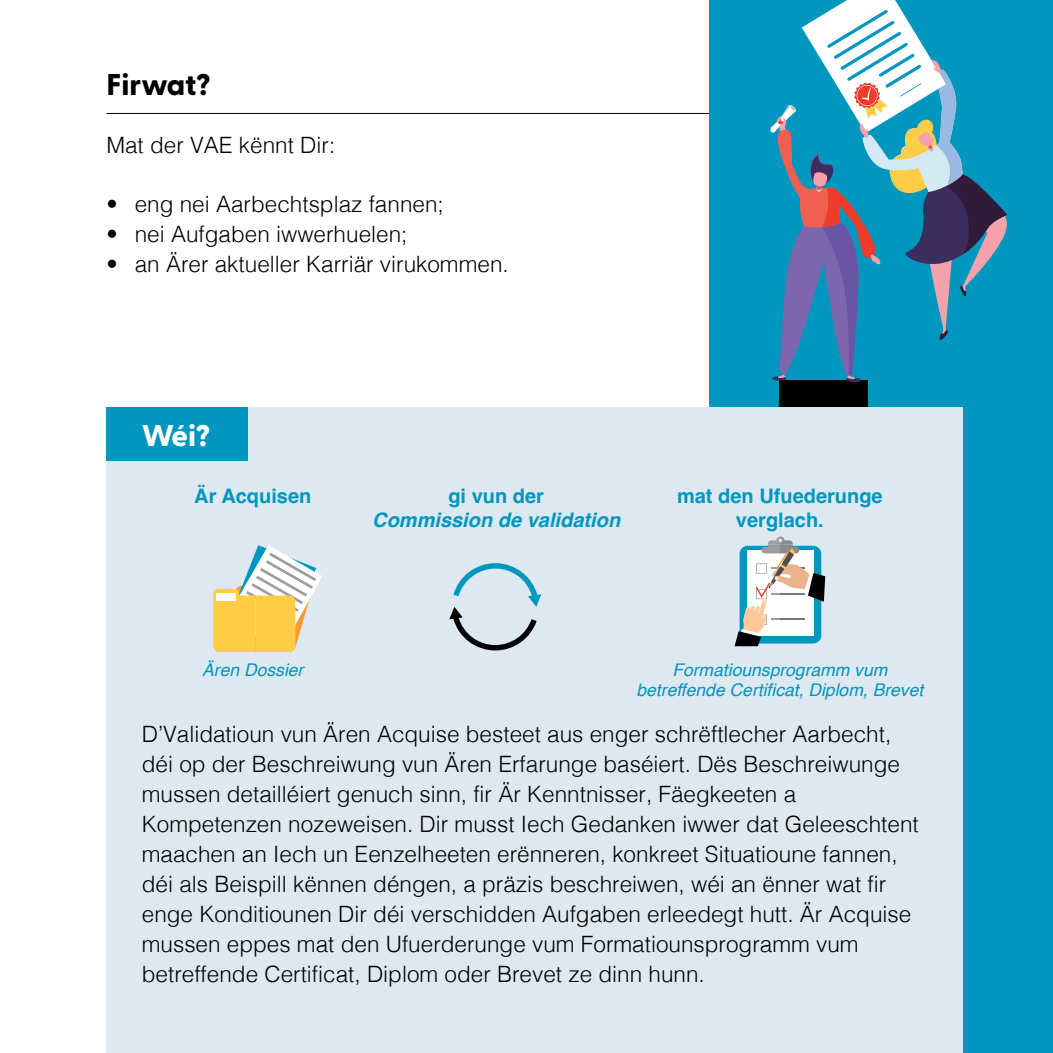
<style>
.page{position:relative;width:1053px;height:1053px;background:#fff}
.page>*{position:absolute;margin:0;border:0;box-sizing:border-box;transform-origin:0 0}
.H2_LU_schwaarz{font:800 30px "Greycliff CF";color:#000}
.H2_DE{font:800 30px "Greycliff CF";color:#fff}
.Fliestext_LU{font:300 22.5px/30px "Helvetica";color:#000}
.Nieweninfo_Lu{font:700 20px/24px "Helvetica";color:#0097be;text-align:center}
.Nieweninfo_Lu-2{font:italic 700 20px "Helvetica";color:#0097be}
.Nieweninfo_2_Lu{font:italic 17.5px/20px "Helvetica";color:#0097be;text-align:center}
</style>
<div class="page">
<hr style="left:106px;top:113px;width:608px;height:1px;background:#000">
<div style="left:709px;top:0;width:343px;height:1052px;background:#0097be"></div>
<div style="left:779px;top:380px;width:88px;height:89px;background:#000"></div>
<div style="left:106px;top:407px;width:856px;height:645px;background:#dde8f0"></div>
<svg style="left:769px;top:0;width:238px;height:383px"></svg>
<div style="left:106px;top:407px;width:142px;height:54px;background:#0097be"></div>
<svg style="left:449px;top:563px;width:92px;height:87px"></svg>
<svg style="left:213px;top:545px;width:109px;height:107px"></svg>
<div style="left:216px;top:593px;width:19px;height:8px;background:#fff"></div>
<svg style="left:734px;top:536px;width:91px;height:110px"></svg>
<h2 class="H2_LU_schwaarz" style="left:106px;top:61px;width:106px">Firwat?</h2>
<p class="Fliestext_LU" style="left:106px;top:129px;width:230px">Mat der VAE kënnt Dir:</p>
<p class="Fliestext_LU" style="left:106px;top:187px;width:339px">• eng nei Aarbechtsplaz fannen;</p>
<p class="Fliestext_LU" style="left:106px;top:217px;width:302px">• nei Aufgaben iwwerhuelen;</p>
<p class="Fliestext_LU" style="left:106px;top:247px;width:404px">• an Ärer aktueller Karriär virukommen.</p>
<h2 class="H2_DE" style="left:142px;top:413px;width:70px">Wéi?</h2>
<p class="Nieweninfo_Lu" style="left:194px;top:486px;width:119px">Är Acquisen</p>
<p class="Nieweninfo_2_Lu" style="left:202px;top:660px;width:103px">Ären Dossier</p>
<p class="Nieweninfo_Lu" style="left:448px;top:486px;width:97px">gi vun der</p>
<p class="Nieweninfo_Lu-2" style="left:372px;top:508px;width:249px">Commission de validation</p>
<p class="Nieweninfo_Lu" style="left:677px;top:486px;width:207px">mat den Ufuederunge verglach.</p>
<p class="Nieweninfo_2_Lu" style="left:636px;top:660px;width:288px">Formatiounsprogramm vum betreffende Certificat, Diplom, Brevet</p>
<p class="Fliestext_LU" style="left:142px;top:717px;width:778px">D’Validatioun vun Ären Acquise besteet aus enger schrëftlecher Aarbecht, déi op der Beschreiwung vun Ären Erfarunge baséiert. Dës Beschreiwunge mussen detailléiert genuch sinn, fir Är Kenntnisser, Fäegkeeten a Kompetenzen nozeweisen. Dir musst Iech Gedanken iwwer dat Geleeschtent maachen an Iech un Eenzelheeten erënneren, konkreet Situatioune fannen, déi als Beispill kënnen déngen, a präzis beschreiwen, wéi an ënner wat fir enge Konditiounen Dir déi verschidden Aufgaben erleedegt hutt. Är Acquise mussen eppes mat den Ufuerderunge vum Formatiounsprogramm vum betreffende Certificat, Diplom oder Brevet ze dinn hunn.</p>
</div>
